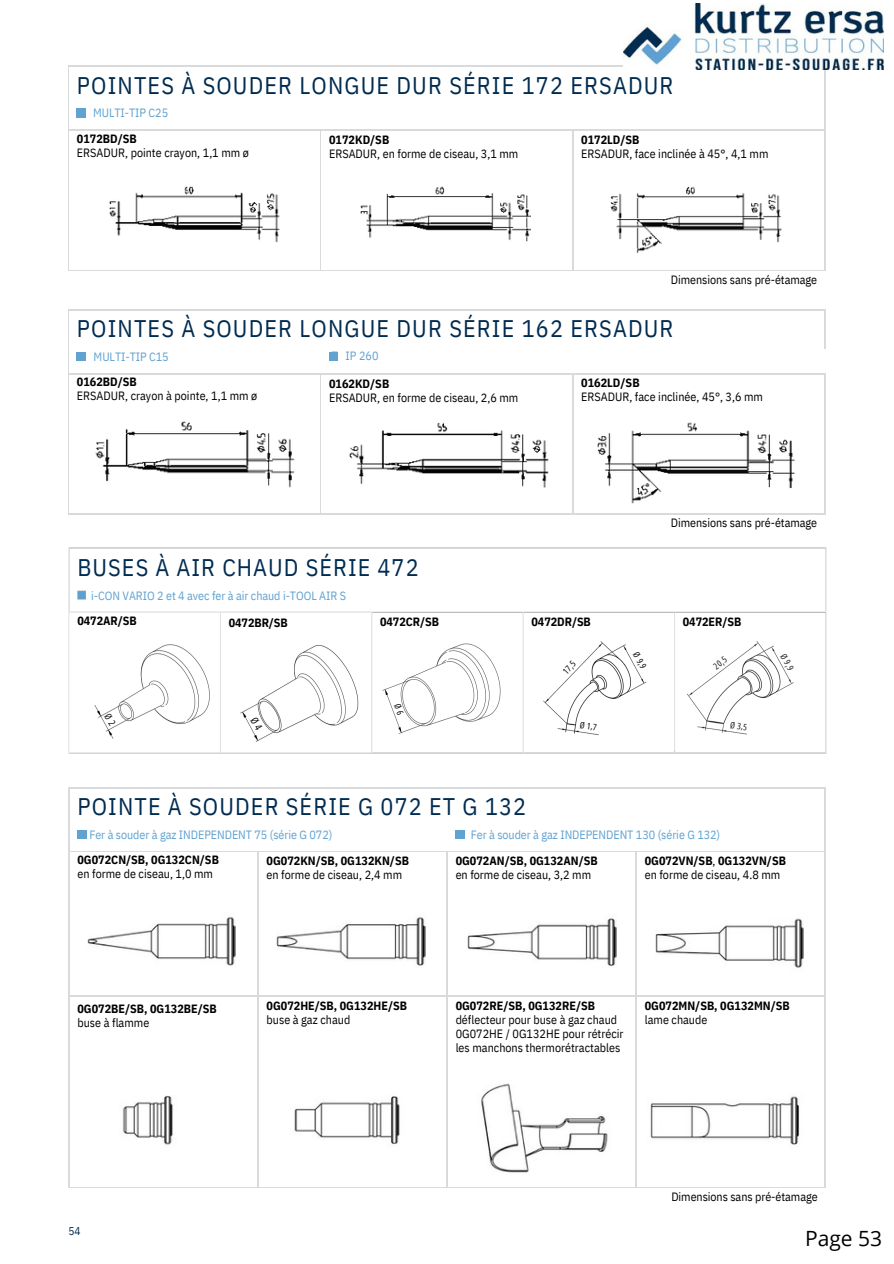
<style>
.page{position:relative;width:894px;height:1264px;background:#fff}
.page>*{position:absolute;margin:0;border:0;box-sizing:border-box;transform-origin:0 0}
.t1{font:24px "IBM Plex Sans Cond";letter-spacing:.05em;color:#002c52}
.t2{font:21px "Open Sans";color:#000}
.t3{font:12px/14px "IBM Plex Sans Cond";color:#000}
.t4{font:700 12px/14px "IBM Plex Sans Cond";color:#000}
.t5{font:12px "IBM Plex Sans Cond";letter-spacing:-.005em;color:#60a2d0}
.t6{font:11.25px "IBM Plex Sans Cond";color:#002c52}
.t7{font:8.85px "Open Sans Condensed";color:#000}
.t8{font:8.85px "Open Sans Condensed";color:#1a171b}
.s1{font-weight:700}
.s2{color:#1b171b}
.s3{font-weight:400}
</style>
<div class="page">
<hr style="left:68px;top:66px;width:252px;height:1px;background:#d9dadb">
<hr style="left:68px;top:67px;width:1px;height:38px;background:#d9dadb">
<hr style="left:320px;top:66px;width:252px;height:1px;background:#d9dadb">
<hr style="left:572px;top:66px;width:253px;height:1px;background:#d9dadb">
<svg style="left:68px;top:105px;width:1px;height:25px"></svg>
<hr style="left:824px;top:67px;width:1px;height:38px;background:#d9dadb">
<hr style="left:68px;top:130px;width:252px;height:1px;background:#d9dadb">
<hr style="left:68px;top:130px;width:1px;height:140px;background:#d9dadb">
<hr style="left:320px;top:130px;width:252px;height:1px;background:#d9dadb">
<hr style="left:320px;top:130px;width:1px;height:140px;background:#d9dadb">
<hr style="left:572px;top:130px;width:253px;height:1px;background:#d9dadb">
<hr style="left:572px;top:130px;width:1px;height:140px;background:#d9dadb">
<hr style="left:824px;top:130px;width:1px;height:140px;background:#d9dadb">
<hr style="left:68px;top:270px;width:252px;height:1px;background:#d9dadb">
<hr style="left:320px;top:270px;width:252px;height:1px;background:#d9dadb">
<hr style="left:572px;top:270px;width:253px;height:1px;background:#d9dadb">
<svg style="left:824px;top:105px;width:1px;height:25px"></svg>
<div style="left:77px;top:109px;width:8px;height:8px;background:#60a2d0"></div>
<hr style="left:69px;top:787px;width:189px;height:1px;background:#d9dadb">
<hr style="left:69px;top:788px;width:1px;height:38px;background:#d9dadb">
<hr style="left:258px;top:787px;width:189px;height:1px;background:#d9dadb">
<hr style="left:447px;top:787px;width:189px;height:1px;background:#d9dadb">
<hr style="left:636px;top:787px;width:189px;height:1px;background:#d9dadb">
<hr style="left:824px;top:788px;width:1px;height:38px;background:#d9dadb">
<svg style="left:824px;top:826px;width:1px;height:25px"></svg>
<svg style="left:69px;top:826px;width:1px;height:25px"></svg>
<hr style="left:69px;top:851px;width:189px;height:1px;background:#d9dadb">
<hr style="left:69px;top:851px;width:1px;height:144px;background:#d9dadb">
<hr style="left:258px;top:851px;width:189px;height:1px;background:#d9dadb">
<hr style="left:257px;top:851px;width:1px;height:144px;background:#d9dadb">
<hr style="left:447px;top:851px;width:189px;height:1px;background:#d9dadb">
<hr style="left:446px;top:851px;width:1px;height:144px;background:#d9dadb">
<hr style="left:636px;top:851px;width:189px;height:1px;background:#d9dadb">
<hr style="left:635px;top:851px;width:1px;height:144px;background:#d9dadb">
<hr style="left:824px;top:851px;width:1px;height:144px;background:#d9dadb">
<hr style="left:69px;top:995px;width:189px;height:1px;background:#d9dadb">
<hr style="left:69px;top:996px;width:1px;height:191px;background:#d9dadb">
<hr style="left:258px;top:995px;width:189px;height:1px;background:#d9dadb">
<hr style="left:257px;top:996px;width:1px;height:191px;background:#d9dadb">
<hr style="left:447px;top:995px;width:189px;height:1px;background:#d9dadb">
<hr style="left:446px;top:996px;width:1px;height:191px;background:#d9dadb">
<hr style="left:636px;top:995px;width:189px;height:1px;background:#d9dadb">
<hr style="left:635px;top:996px;width:1px;height:191px;background:#d9dadb">
<hr style="left:824px;top:996px;width:1px;height:191px;background:#d9dadb">
<hr style="left:69px;top:1187px;width:189px;height:1px;background:#d9dadb">
<hr style="left:258px;top:1187px;width:189px;height:1px;background:#d9dadb">
<hr style="left:447px;top:1187px;width:189px;height:1px;background:#d9dadb">
<hr style="left:636px;top:1187px;width:189px;height:1px;background:#d9dadb">
<div style="left:77px;top:830px;width:9px;height:8px;background:#60a2d0"></div>
<div style="left:455px;top:830px;width:9px;height:8px;background:#60a2d0"></div>
<img style="left:110px;top:186px;width:170px;height:57px">
<img style="left:360px;top:186px;width:170px;height:56px">
<img style="left:610px;top:186px;width:172px;height:67px">
<svg style="left:69px;top:374px;width:503px;height:83px"></svg>
<hr style="left:68px;top:309px;width:252px;height:1px;background:#d9dadb">
<hr style="left:68px;top:310px;width:1px;height:38px;background:#d9dadb">
<hr style="left:320px;top:309px;width:252px;height:1px;background:#d9dadb">
<hr style="left:572px;top:309px;width:253px;height:1px;background:#d9dadb">
<svg style="left:68px;top:348px;width:1px;height:25px"></svg>
<hr style="left:824px;top:310px;width:1px;height:38px;background:#d9dadb">
<hr style="left:68px;top:373px;width:252px;height:1px;background:#d9dadb">
<hr style="left:68px;top:374px;width:1px;height:139px;background:#d9dadb">
<hr style="left:320px;top:373px;width:252px;height:1px;background:#d9dadb">
<hr style="left:320px;top:374px;width:1px;height:139px;background:#d9dadb">
<hr style="left:572px;top:373px;width:253px;height:1px;background:#d9dadb">
<hr style="left:572px;top:374px;width:1px;height:139px;background:#d9dadb">
<hr style="left:824px;top:374px;width:1px;height:139px;background:#d9dadb">
<hr style="left:68px;top:513px;width:252px;height:1px;background:#d9dadb">
<hr style="left:320px;top:513px;width:252px;height:1px;background:#d9dadb">
<hr style="left:572px;top:513px;width:253px;height:1px;background:#d9dadb">
<div style="left:77px;top:352px;width:8px;height:9px;background:#60a2d0"></div>
<div style="left:329px;top:352px;width:8px;height:9px;background:#60a2d0"></div>
<img style="left:96px;top:420px;width:207px;height:68px">
<img style="left:350px;top:421px;width:203px;height:67px">
<img style="left:597px;top:422px;width:198px;height:82px">
<img style="left:68px;top:547px;width:759px;height:207px">
<img style="left:87px;top:916px;width:149px;height:50px">
<img style="left:655px;top:918px;width:148px;height:50px">
<img style="left:481px;top:1083px;width:127px;height:90px">
<img style="left:276px;top:917px;width:149px;height:49px">
<img style="left:122px;top:1096px;width:51px;height:49px">
<img style="left:467px;top:918px;width:149px;height:48px">
<img style="left:294px;top:1096px;width:106px;height:49px">
<img style="left:650px;top:1096px;width:150px;height:49px">
<img style="left:623px;top:4px;width:260px;height:65px">
<svg style="left:104px;top:712px;width:12px;height:13px"></svg>
<svg style="left:394px;top:703px;width:10px;height:12px"></svg>
<svg style="left:250px;top:716px;width:13px;height:15px"></svg>
<h5 class="t1" style="left:77px;top:69px;width:598px">POINTES À SOUDER LONGUE DUR SÉRIE 172 ERSADUR</h5>
<p class="t5" style="left:93px;top:105px;width:77px">MULTI-TIP C25</p>
<h5 class="t3" style="left:77px;top:131px;width:173px"><span class="s1">0172BD/SB<br></span>ERSADUR, pointe crayon, 1,1 mm ø</h5>
<p class="t3" style="left:329px;top:132px;width:191px"><span class="s1">0172KD/SB<br></span>ERSADUR, en forme de ciseau, 3,1 mm</p>
<h3 class="t3" style="left:581px;top:132px;width:189px"><span class="s1">0172LD/SB<br></span>ERSADUR, face inclinée à 45°, 4,1 mm</h3>
<h3 class="t3" style="left:670px;top:272px;width:148px">Dimensions sans pré-étamage</h3>
<h5 class="t1" style="left:77px;top:313px;width:598px">POINTES À SOUDER LONGUE DUR SÉRIE 162 ERSADUR</h5>
<p class="t5" style="left:94px;top:348px;width:77px">MULTI-TIP C15</p>
<p class="t3" style="left:77px;top:375px;width:182px"><span class="s1">0162BD/SB<br></span>ERSADUR, crayon à pointe, 1,1 mm ø</p>
<p class="t5" style="left:331px;top:347px;width:48px">T IP 260</p>
<h5 class="t3" style="left:329px;top:376px;width:191px"><span class="s1">0162KD/SB<br></span>ERSADUR, en forme de ciseau, 2,6 mm</h5>
<h3 class="t3" style="left:581px;top:376px;width:183px"><span class="s1">0162LD/SB<br></span>ERSADUR, face inclinée, 45°, 3,6 mm</h3>
<h1 class="t1" style="left:77px;top:551px;width:342px">BUSES À AIR CHAUD SÉRIE 472</h1>
<h1 class="t5" style="left:91px;top:587px;width:256px">i-CON VARIO 2 et 4 avec fer à air chaud i-TOOL AIR S</h1>
<h4 class="t4" style="left:77px;top:614px;width:61px">0472AR/SB</h4>
<h5 class="t4" style="left:229px;top:615px;width:61px">0472BR/SB</h5>
<p class="t4" style="left:380px;top:614px;width:60px">0472CR/SB</p>
<p class="t3" style="left:670px;top:516px;width:148px">Dimensions sans pré-étamage</p>
<h1 class="t4" style="left:531px;top:614px;width:61px">0472DR/SB</h1>
<h3 class="t4" style="left:682px;top:614px;width:60px">0472ER/SB</h3>
<h5 class="t7" style="left:559px;top:668px;width:16px;rotate:-46deg">17,5</h5>
<p class="t7" style="left:641px;top:650px;width:19px;rotate:61deg">Ø 9,9</p>
<h5 class="t8" style="left:710px;top:662px;width:16px;rotate:-37deg">20,5</h5>
<h5 class="t8" style="left:788px;top:651px;width:19px;rotate:61deg"><span class="s2">Ø</span> 9,9</h5>
<h1 class="t7" style="left:580px;top:718px;width:19px;rotate:8deg">Ø 1,7</h1>
<h5 class="t8" style="left:730px;top:718px;width:19px;rotate:8deg"><span class="s2">Ø</span> 3,5</h5>
<h4 class="t1" style="left:77px;top:790px;width:450px">POINTE À SOUDER SÉRIE G 072 ET G 132</h4>
<h5 class="t5" style="left:89px;top:826px;width:244px">Fer à souder à gaz INDEPENDENT 75 (série G 072)</h5>
<h5 class="t4" style="left:77px;top:852px;width:143px">0G072CN/SB, 0G132CN/SB <span class="s3">en forme de ciseau, 1,0 mm</span></h5>
<p class="t4" style="left:266px;top:853px;width:144px">0G072KN/SB, 0G132KN/SB <span class="s3">en forme de ciseau, 2,4 mm</span></p>
<h6 class="t5" style="left:470px;top:826px;width:251px">Fer à souder à gaz INDEPENDENT 130 (série G 132)</h6>
<p class="t4" style="left:455px;top:853px;width:143px">0G072AN/SB, 0G132AN/SB <span class="s3">en forme de ciseau, 3,2 mm</span></p>
<h3 class="t3" style="left:644px;top:853px;width:143px"><span class="s1">0G072VN/SB</span>, <span class="s1">0G132VN/SB </span>en forme de ciseau, 4.8 mm</h3>
<h5 class="t4" style="left:77px;top:1001px;width:141px">0G072BE/SB, 0G132BE/SB <span class="s3">buse à flamme</span></h5>
<h4 class="t4" style="left:266px;top:998px;width:142px">0G072HE/SB, 0G132HE/SB <span class="s3">buse à gaz chaud</span></h4>
<h5 class="t3" style="left:455px;top:998px;width:169px"><span class="s1">0G072RE/SB, 0G132RE/SB </span>déflecteur pour buse à gaz chaud<br>0G072HE / 0G132HE pour rétrécir les manchons thermorétractables</h5>
<h6 class="t4" style="left:644px;top:998px;width:146px">0G072MN/SB, 0G132MN/SB <span class="s3">lame chaude</span></h6>
<p class="t6" style="left:68px;top:1223px;width:14px">54</p>
<p class="t3" style="left:671px;top:1189px;width:148px">Dimensions sans pré-étamage</p>
<h2 class="t2" style="left:804px;top:1223px;width:79px">Page 53</h2>
</div>
